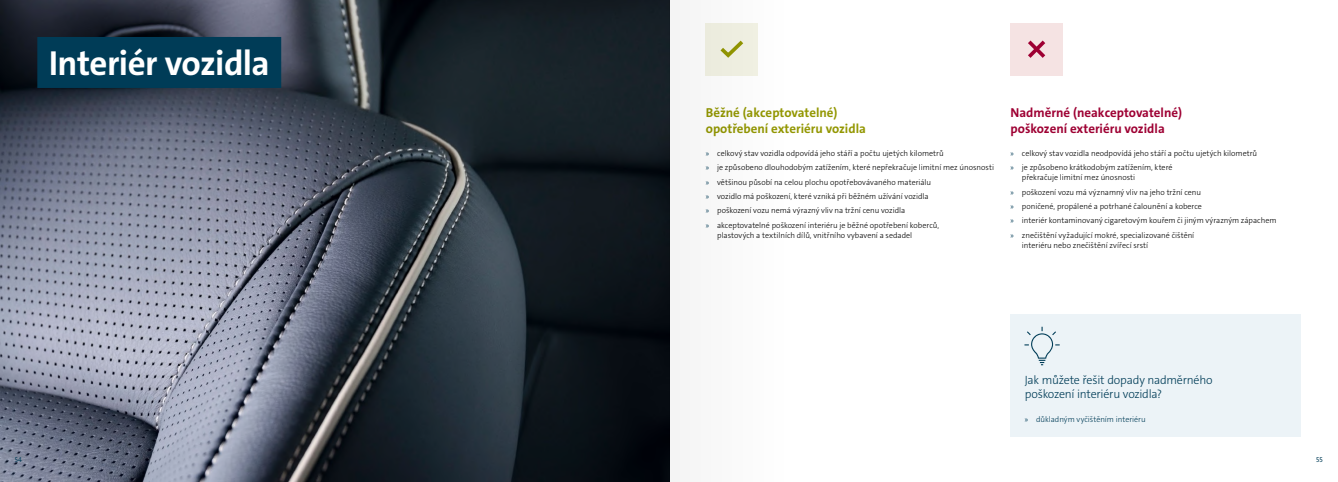
<style>
.page{position:relative;width:1338px;height:482px;background:#fff}
.page>*{position:absolute;margin:0;border:0;box-sizing:border-box;transform-origin:0 0}
.t1{font:700 35px "VWAG The Sans";letter-spacing:-.015em;color:#fff}
.t2{font:700 13px/15.6px "VWAG The Sans";color:#9e0033}
.t3{font:700 13px/15.6px "VWAG The Sans";color:#939702}
.t4{font:300 12px/14px "VWAG The Sans";letter-spacing:-.02em;color:#003c57}
.t5{font:300 8px/14.3px "VWAG The Sans";color:#000}
.t6{font:300 8px "VWAG The Sans";color:#003c57}
.t7{font:7px "VWAG The Sans";color:#003c57}
.s1{font-family:"Myriad Pro";font-weight:400;color:#003c57}
.s2{font-family:"Myriad Pro";font-weight:400}
</style>
<div class="page">
<img style="left:0;top:0;width:669px;height:482px">
<div style="left:37px;top:37px;width:244px;height:51px;background:#003c57"></div>
<div style="left:1011px;top:23px;width:52px;height:52px;background:#f5e3e3"></div>
<svg style="left:1028px;top:40px;width:18px;height:18px"></svg>
<div style="left:1011px;top:314px;width:290px;height:123px;background:#ecf3f7"></div>
<svg style="left:1024px;top:327px;width:36px;height:38px"></svg>
<div style="left:669px;top:0;width:124px;height:482px;background:#f9f9f9"></div>
<h1 class="t1" style="left:49px;top:41px;width:223px">Interiér vozidla</h1>
<h2 class="t3" style="left:706px;top:105px;width:162px">Běžné (akceptovatelné) opotřebení exteriéru vozidla</h2>
<h2 class="t2" style="left:1011px;top:105px;width:173px">Nadměrné (neakceptovatelné) poškození exteriéru vozidla</h2>
<p class="t5" style="left:706px;top:146px;width:290px"><span class="s1">»</span> celkový stav vozidla odpovídá jeho stáří a počtu ujetých kilometrů<br><span class="s1">»</span> je způsobeno dlouhodobým zatížením, které nepřekračuje limitní mez únosnosti <span class="s1">»</span> většinou působí na celou plochu opotřebovávaného materiálu<br><span class="s1">»</span> vozidlo má poškození, které vzniká při běžném užívání vozidla<br><span class="s1">»</span> poškození vozu nemá výrazný vliv na tržní cenu vozidla<br><span class="s1">»</span> akceptovatelné poškození interiéru je běžné opotřebení koberců,</p>
<p class="t5" style="left:717px;top:228px;width:197px">plastových a textilních dílů, vnitřního vybavení a sedadel</p>
<p class="t5" style="left:1011px;top:146px;width:248px"><span class="s1">»</span> celkový stav vozidla neodpovídá jeho stáří a počtu ujetých kilometrů <span class="s1">»</span> je způsobeno krátkodobým zatížením, které</p>
<p class="t5" style="left:1011px;top:171px;width:267px;text-indent:11px">překračuje limitní mez únosnosti<br><span class="s1">»</span> poškození vozu má významný vliv na jeho tržní cenu<br><span class="s1">»</span> poničené, propálené a potrhané čalounění a koberce<br><span class="s1">»</span> interiér kontaminovaný cigaretovým kouřem či jiným výrazným zápachem <span class="s1">»</span> znečištění vyžadující mokré, specializované čištění</p>
<p class="t5" style="left:1022px;top:238px;width:128px">interiéru nebo znečištění zvířecí srstí</p>
<h3 class="t4" style="left:1025px;top:373px;width:189px">Jak můžete řešit dopady nadměrného poškození interiéru vozidla?</h3>
<p class="t6" style="left:1025px;top:415px;width:123px"><span class="s2">»</span> důkladným vyčištěním interiéru</p>
<p class="t7" style="left:15px;top:455px;width:9px">54</p>
<p class="t7" style="left:1316px;top:455px;width:8px">55</p>
</div>
